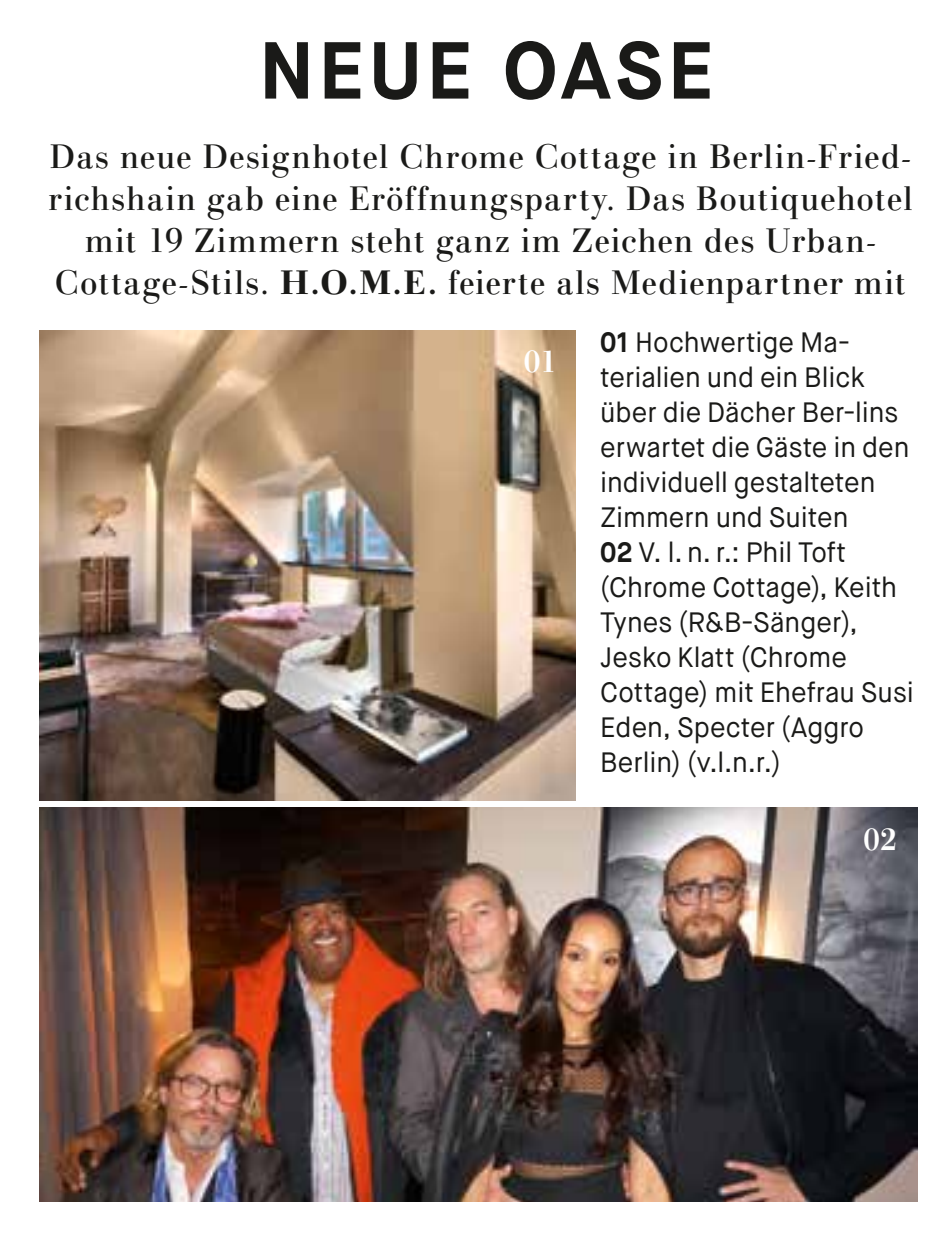
<style>
.page{position:relative;width:952px;height:1239px;background:#fff}
.page>*{position:absolute;margin:0;border:0;box-sizing:border-box;transform-origin:0 0}
.t1{font:700 80.5px "Maison Neue";letter-spacing:.05em;color:#1a1a18}
.t2{font:35px/42px "Gianotten LT Pro";letter-spacing:.005em;color:#1a1a18;text-align:center}
.t3{font:700 31.5px "Gianotten LT Pro";color:#fff;scale:.96 1}
.t4{font:700 31.5px "Gianotten LT Pro";color:#fff;scale:.94 1}
.t5{font:28px/35px "Maison Neue";color:#1a1a18;scale:.96 1}
.s1{font-weight:700}
</style>
<div class="page">
<img style="left:39px;top:807px;width:878px;height:394px">
<img style="left:39px;top:330px;width:536px;height:470px">
<h1 class="t1" style="left:259px;top:19px;width:456px">NEUE OASE</h1>
<p class="t2" style="left:48px;top:135px;width:866px">Das neue Designhotel Chrome Cottage in Berlin-Fried&shy;richshain gab eine Eröffnungsparty. Das Boutiquehotel mit 19 Zimmern steht ganz im Zeichen des Urban-Cottage-Stils. <span class="s1">H.O.M.E.</span> feierte als Medienpartner mit</p>
<p class="t5" style="left:600px;top:325px;width:328px"><span class="s1">01</span> Hochwertige Ma&shy;terialien und ein Blick über die Dächer Ber-lins erwartet die Gäste in den individuell gestalteten<br>Zimmern und Suiten<br><span class="s1">02</span> V. l. n. r.: Phil Toft (Chrome Cottage), Keith<br>Tynes (R&amp;B-Sänger),<br>Jesko Klatt (Chrome<br>Cottage) mit Ehefrau Susi<br>Eden, Specter (Aggro<br>Berlin) (v.l.n.r.)</p>
<p class="t3" style="left:523px;top:342px;width:37px">01</p>
<p class="t4" style="left:863px;top:819px;width:37px">02</p>
</div>
